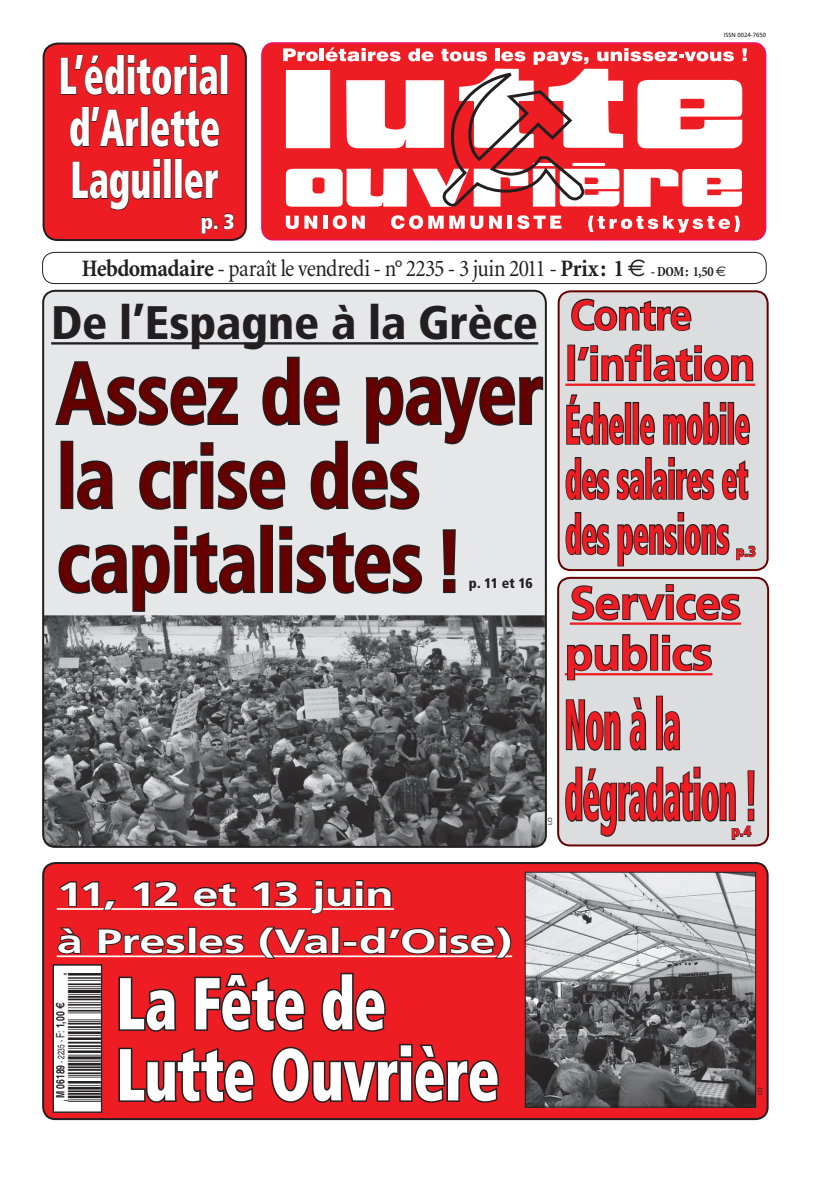
<style>
.page{position:relative;width:823px;height:1191px;background:#fff}
.page>*{position:absolute;margin:0;border:0;box-sizing:border-box;transform-origin:0 0}
.t1{font:700 condensed 87px/84px "Frutiger";letter-spacing:-.01em;color:#600;scale:.9 1}
.t2{font:900 condensed 73.4px/71px "Frutiger";letter-spacing:-.015em;color:#fff;scale:.79 1}
.t3{font:900 condensed 70px/71px "Frutiger";letter-spacing:-.015em;color:#ee1d23;scale:.46 1}
.t4{font:900 condensed 54.2px/55px "Frutiger";letter-spacing:-.01em;color:#ee1d23;text-align:justify;scale:.53 1}
.t5{font:900 condensed 52px/52px "Frutiger";color:#fff;scale:.7 1}
.t6{font:900 condensed 47px "Frutiger";letter-spacing:-.005em;color:#231f20}
.t7{font:700 46px/50.6px "Frutiger";letter-spacing:-.01em;color:#ee1d23}
.t8{font:700 46px "Frutiger";letter-spacing:-.01em;color:#ee1d23;scale:.93 1}
.t9{font:700 42px "Frutiger";letter-spacing:-.01em;color:#ee1d23;scale:.93 1}
.t10{font:700 33.5px/47.3px "Frutiger";letter-spacing:-.01em;color:#fff;scale:1.4 1}
.t11{font:33px "Ean P33 No";color:#231f20}
.t12{font:condensed 24px "Minion";letter-spacing:-.03em;color:#231f20}
.t13{font:900 condensed 21px "Frutiger";color:#fff}
.t14{font:900 condensed 14.6px "Frutiger";color:#ee1d23;scale:.96 1}
.t15{font:900 condensed 14px "Frutiger";color:#231f20}
.t16{font:700 11.5px "Helvetica";color:#231f20;scale:.75 1}
.t17{font:6px "Frutiger";color:#231f20}
.s1{font-weight:700}
.s2{font-family:"Euro Sans";font-stretch:normal}
.s3{font-weight:700;font-size:14px}
.s4{font-family:"Euro Sans";font-stretch:normal;font-size:14px}
.s5{font-weight:400;font-size:9.5px}
.s6{font-weight:400}
.s7{font-family:"Euro"}
</style>
<div class="page">
<div style="left:44px;top:44px;width:202px;height:196px;background:#ee1d23;border-radius:14px"></div>
<svg style="left:60px;top:54px;width:158px;height:42px"></svg>
<div style="left:220px;top:55px;width:8px;height:40px;border:1px solid #231f20"></div>
<svg style="left:69px;top:106px;width:70px;height:42px"></svg>
<div style="left:141px;top:107px;width:7px;height:40px;border:1px solid #231f20"></div>
<svg style="left:150px;top:110px;width:70px;height:38px"></svg>
<svg style="left:72px;top:158px;width:89px;height:53px"></svg>
<div style="left:164px;top:159px;width:7px;height:40px;border:1px solid #231f20"></div>
<div style="left:174px;top:159px;width:8px;height:40px;border:1px solid #231f20"></div>
<svg style="left:184px;top:170px;width:35px;height:30px"></svg>
<svg style="left:201px;top:213px;width:33px;height:21px"></svg>
<div style="left:43px;top:43px;width:204px;height:198px;border:2px solid #231f20;border-radius:14px"></div>
<svg style="left:261px;top:43px;width:504px;height:197px"></svg>
<svg style="left:285px;top:216px;width:13px;height:13px"></svg>
<svg style="left:304px;top:216px;width:13px;height:13px"></svg>
<hr style="left:323px;top:216px;width:4px;height:13px;background:#fff">
<svg style="left:332px;top:215px;width:14px;height:14px"></svg>
<svg style="left:352px;top:216px;width:12px;height:13px"></svg>
<svg style="left:391px;top:215px;width:52px;height:14px"></svg>
<svg style="left:449px;top:216px;width:15px;height:13px"></svg>
<svg style="left:470px;top:216px;width:31px;height:13px"></svg>
<div style="left:507px;top:216px;width:5px;height:13px;background:#fff"></div>
<svg style="left:517px;top:215px;width:44px;height:14px"></svg>
<svg style="left:587px;top:216px;width:152px;height:17px"></svg>
<svg style="left:286px;top:69px;width:455px;height:138px"></svg>
<svg style="left:283px;top:48px;width:34px;height:13px"></svg>
<hr style="left:319px;top:48px;width:4px;height:13px;background:#fff">
<svg style="left:325px;top:47px;width:75px;height:14px"></svg>
<svg style="left:408px;top:48px;width:25px;height:13px"></svg>
<hr style="left:495px;top:48px;width:4px;height:13px;background:#fff">
<svg style="left:440px;top:49px;width:148px;height:159px"></svg>
<svg style="left:596px;top:48px;width:137px;height:13px"></svg>
<svg style="left:742px;top:48px;width:4px;height:13px"></svg>
<div style="left:42px;top:252px;width:724px;height:32px;border:1px solid #231f20;border-radius:12px"></div>
<div style="left:43px;top:291px;width:502px;height:556px;background:#e6e7e9;border-radius:12px"></div>
<img style="left:45px;top:615px;width:499px;height:232px">
<div style="left:42px;top:290px;width:504px;height:558px;border:2px solid #231f20;border-radius:12px"></div>
<div style="left:43px;top:863px;width:724px;height:256px;background:#ee1d23;border-radius:12px"></div>
<div style="left:42px;top:862px;width:726px;height:258px;border:2px solid #231f20;border-radius:12px"></div>
<div style="left:558px;top:291px;width:209px;height:279px;background:#dcdddf;border-radius:12px"></div>
<hr style="left:565px;top:383px;width:189px;height:3px;background:#ee1d23">
<svg style="left:571px;top:298px;width:121px;height:33px"></svg>
<div style="left:567px;top:344px;width:7px;height:37px;border:2px solid #231f20"></div>
<svg style="left:577px;top:344px;width:176px;height:38px"></svg>
<svg style="left:566px;top:394px;width:58px;height:52px"></svg>
<div style="left:624px;top:402px;width:7px;height:42px;border:2px solid #231f20"></div>
<div style="left:632px;top:402px;width:6px;height:42px;border:2px solid #231f20"></div>
<svg style="left:638px;top:413px;width:17px;height:33px"></svg>
<svg style="left:663px;top:402px;width:64px;height:44px"></svg>
<div style="left:727px;top:402px;width:6px;height:42px;border:2px solid #231f20"></div>
<svg style="left:733px;top:413px;width:17px;height:33px"></svg>
<svg style="left:565px;top:457px;width:149px;height:44px"></svg>
<svg style="left:721px;top:460px;width:28px;height:41px"></svg>
<svg style="left:565px;top:512px;width:45px;height:44px"></svg>
<div style="left:557px;top:290px;width:211px;height:281px;border:2px solid #600;border-radius:12px"></div>
<div style="left:558px;top:578px;width:209px;height:267px;background:#dcdddf;border-radius:12px"></div>
<hr style="left:569px;top:622px;width:171px;height:3px;background:#ee1d23">
<hr style="left:564px;top:673px;width:148px;height:2px;background:#ee1d23">
<svg style="left:571px;top:584px;width:170px;height:37px"></svg>
<svg style="left:565px;top:634px;width:83px;height:47px"></svg>
<div style="left:649px;top:634px;width:8px;height:36px;border:2px solid #231f20"></div>
<svg style="left:661px;top:634px;width:51px;height:38px"></svg>
<svg style="left:565px;top:699px;width:56px;height:52px"></svg>
<svg style="left:629px;top:697px;width:18px;height:54px"></svg>
<div style="left:655px;top:695px;width:7px;height:55px;border:2px solid #231f20"></div>
<svg style="left:662px;top:710px;width:18px;height:41px"></svg>
<div style="left:557px;top:577px;width:211px;height:269px;border:2px solid #600;border-radius:12px"></div>
<hr style="left:57px;top:908px;width:336px;height:2px;background:#fff">
<hr style="left:57px;top:955px;width:455px;height:2px;background:#fff">
<svg style="left:58px;top:881px;width:60px;height:30px"></svg>
<svg style="left:131px;top:880px;width:48px;height:27px"></svg>
<svg style="left:193px;top:882px;width:44px;height:26px"></svg>
<svg style="left:251px;top:880px;width:47px;height:28px"></svg>
<svg style="left:309px;top:879px;width:83px;height:36px"></svg>
<svg style="left:57px;top:927px;width:25px;height:28px"></svg>
<svg style="left:98px;top:928px;width:88px;height:27px"></svg>
<div style="left:188px;top:926px;width:8px;height:28px;border:2px solid #231f20"></div>
<svg style="left:199px;top:934px;width:46px;height:21px"></svg>
<svg style="left:258px;top:926px;width:71px;height:33px"></svg>
<div style="left:331px;top:926px;width:8px;height:28px;border:2px solid #231f20"></div>
<div style="left:343px;top:941px;width:14px;height:5px;border:2px solid #231f20"></div>
<svg style="left:358px;top:926px;width:154px;height:33px"></svg>
<svg style="left:118px;top:976px;width:59px;height:56px"></svg>
<svg style="left:194px;top:973px;width:112px;height:59px"></svg>
<svg style="left:321px;top:972px;width:65px;height:60px"></svg>
<svg style="left:118px;top:1047px;width:137px;height:56px"></svg>
<svg style="left:271px;top:1043px;width:228px;height:60px"></svg>
<svg style="left:565px;top:766px;width:190px;height:74px"></svg>
<hr style="left:51px;top:342px;width:487px;height:2px;background:#231f20">
<svg style="left:55px;top:355px;width:489px;height:156px"></svg>
<svg style="left:58px;top:526px;width:197px;height:86px"></svg>
<div style="left:260px;top:525px;width:13px;height:68px;border:3px solid #231f20"></div>
<svg style="left:279px;top:526px;width:144px;height:68px"></svg>
<svg style="left:442px;top:529px;width:14px;height:65px"></svg>
<img style="left:526px;top:874px;width:227px;height:231px">
<div style="left:524px;top:872px;width:231px;height:235px;border:1px solid #231f20"></div>
<div style="left:53px;top:964px;width:49px;height:148px;background:#fff"></div>
<div style="left:53px;top:964px;width:49px;height:148px;border:1px solid #231f20"></div>
<svg style="left:617px;top:512px;width:138px;height:55px"></svg>
<p class="t5" style="left:59px;top:50px;width:245px">L’éditorial d’Arlette<br>Laguiller</p>
<p class="t13" style="left:201px;top:208px;width:35px">p. 3</p>
<p class="t17" style="left:723px;top:32px;width:44px">ISSN 0024-7650</p>
<p class="t12" style="left:82px;top:256px;width:645px"><span class="s1">Hebdomadaire</span> - paraît le vendredi - n° 2235 - 3 juin 2011 - <span class="s1">Prix: 1</span> <span class="s2">e</span> <span class="s3">- DOM: 1,50</span> <span class="s4">e</span></p>
<p class="t9" style="left:570px;top:290px;width:132px">Contre</p>
<p class="t8" style="left:565px;top:337px;width:205px">l’inflation</p>
<p class="t4" style="left:565px;top:397px;width:350px">Échelle mobile des salaires et des pensions</p>
<p class="t7" style="left:564px;top:578px;width:177px">Services publics</p>
<p class="t3" style="left:564px;top:689px;width:419px">Non à la dégradation !</p>
<p class="t6" style="left:51px;top:294px;width:488px">De l’Espagne à la Grèce</p>
<p class="t1" style="left:57px;top:351px;width:542px">Assez de payer la crise des capitalistes !</p>
<p class="t14" style="left:735px;top:542px;width:22px">p.3</p>
<p class="t15" style="left:468px;top:575px;width:65px">p. 11 et 16</p>
<p class="t17" style="left:546px;top:825px;width:9px;rotate:-90deg">LO</p>
<p class="t14" style="left:731px;top:822px;width:22px">p.4</p>
<p class="t10" style="left:57px;top:870px;width:326px">11, 12 et 13 juin<br>à Presles (Val-d’Oise)</p>
<p class="t2" style="left:116px;top:967px;width:486px">La Fête de<br>Lutte Ouvrière</p>
<p class="t11" style="left:70px;top:1111px;width:147px;rotate:-90deg">3:HIKQLI=^UVUUV:?c@m@d@f@k;</p>
<p class="t16" style="left:53px;top:1098px;width:129px;rotate:-90deg">M 06189 <span class="s5">- 2235 -</span> <span class="s6">F:</span> 1,00 <span class="s7">E</span></p>
<p class="t17" style="left:756px;top:1094px;width:9px;rotate:-90deg">LO</p>
</div>
